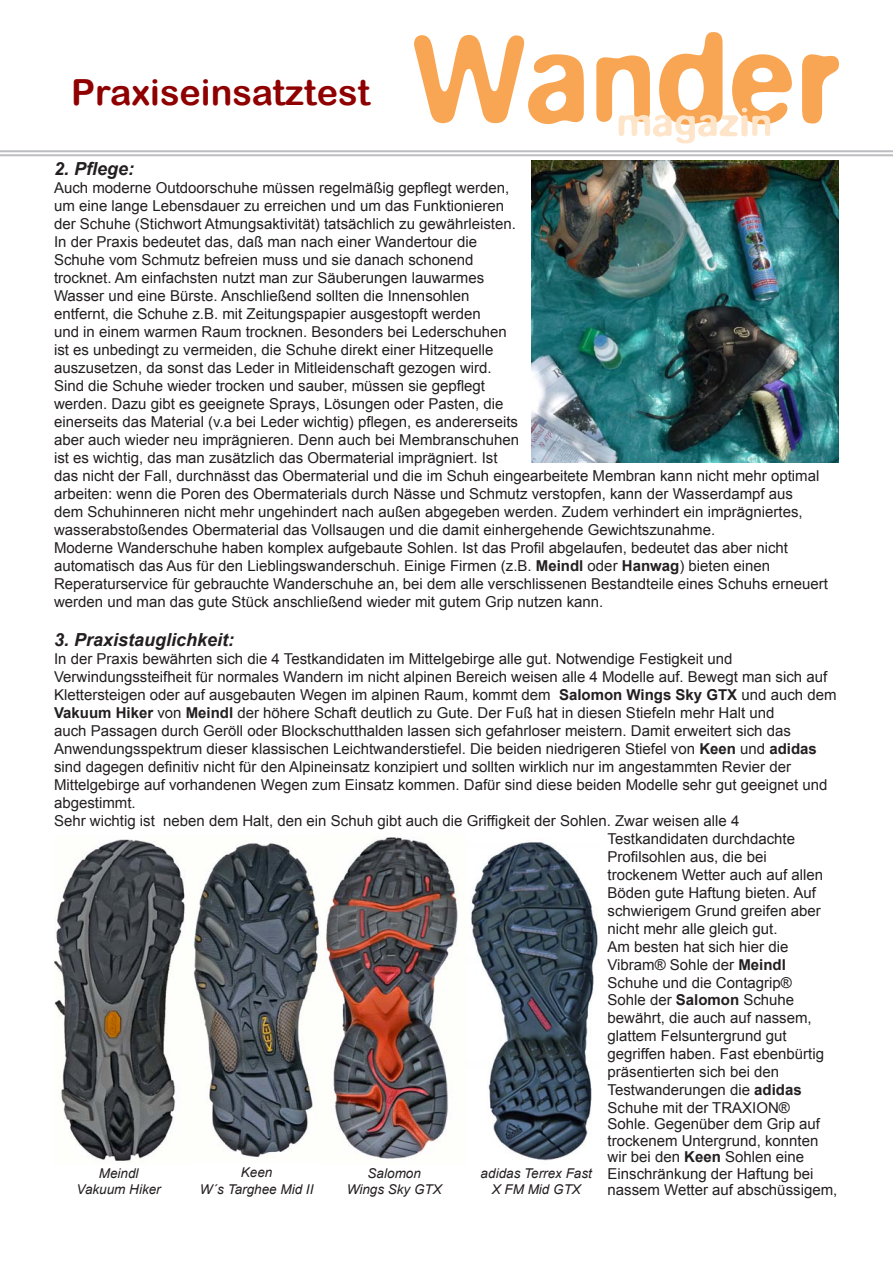
<style>
.page{position:relative;width:893px;height:1263px;background:#fff}
.page>*{position:absolute;margin:0;border:0;box-sizing:border-box;transform-origin:0 0}
.t1{font:36px "Arial Rounded MT Bold";color:#8f0000}
.t2{font:italic 700 18px "Arial";color:#231f20}
.t3{font:15px/18px "Arial";color:#231f20}
.t4{font:italic 13.5px/16.2px "Arial";color:#231f20;text-align:center}
.s1{font-weight:700}
</style>
<div class="page">
<hr style="left:0;top:150px;width:893px;height:2px;background:#bcbdc0">
<hr style="left:0;top:154px;width:893px;height:2px;background:#bcbdc0">
<svg style="left:414px;top:35px;width:170px;height:89px"></svg>
<svg style="left:802px;top:54px;width:37px;height:70px"></svg>
<svg style="left:596px;top:32px;width:196px;height:111px"></svg>
<img style="left:471px;top:842px;width:127px;height:319px">
<img style="left:54px;top:839px;width:267px;height:324px">
<img style="left:322px;top:837px;width:136px;height:322px">
<img style="left:532px;top:161px;width:307px;height:301px">
<h1 class="t1" style="left:71px;top:71px;width:301px">Praxiseinsatztest</h1>
<p class="t2" style="left:54px;top:157px;width:82px">2. Pflege:</p>
<p class="t3" style="left:54px;top:179px;width:463px">Auch moderne Outdoorschuhe müssen regelmäßig gepflegt werden, um eine lange Lebensdauer zu erreichen und um das Funktionieren der Schuhe (Stichwort Atmungsaktivität) tatsächlich zu gewährleisten.</p>
<p class="t3" style="left:54px;top:233px;width:454px">In der Praxis bedeutet das, daß man nach einer Wandertour die Schuhe vom Schmutz befreien muss und sie danach schonend trocknet. Am einfachsten nutzt man zur Säuberungen lauwarmes Wasser und eine Bürste. Anschließend sollten die Innensohlen entfernt, die Schuhe z.B. mit Zeitungspapier ausgestopft werden und in einem warmen Raum trocknen. Besonders bei Lederschuhen ist es unbedingt zu vermeiden, die Schuhe direkt einer Hitzequelle auszusetzen, da sonst das Leder in Mitleidenschaft gezogen wird.</p>
<p class="t3" style="left:54px;top:377px;width:767px">Sind die Schuhe wieder trocken und sauber, müssen sie gepflegt<br>werden. Dazu gibt es geeignete Sprays, Lösungen oder Pasten, die<br>einerseits das Material (v.a bei Leder wichtig) pflegen, es andererseits<br>aber auch wieder neu imprägnieren. Denn auch bei Membranschuhen<br>ist es wichtig, das man zusätzlich das Obermaterial imprägniert. Ist<br>das nicht der Fall, durchnässt das Obermaterial und die im Schuh eingearbeitete Membran kann nicht mehr optimal arbeiten: wenn die Poren des Obermaterials durch Nässe und Schmutz verstopfen, kann der Wasserdampf aus dem Schuhinneren nicht mehr ungehindert nach außen abgegeben werden. Zudem verhindert ein imprägniertes, wasserabstoßendes Obermaterial das Vollsaugen und die damit einhergehende Gewichtszunahme.</p>
<p class="t3" style="left:54px;top:539px;width:775px">Moderne Wanderschuhe haben komplex aufgebaute Sohlen. Ist das Profil abgelaufen, bedeutet das aber nicht automatisch das Aus für den Lieblingswanderschuh. Einige Firmen (z.B. <span class="s1">Meindl</span> oder <span class="s1">Hanwag</span>) bieten einen Reperaturservice für gebrauchte Wanderschuhe an, bei dem alle verschlissenen Bestandteile eines Schuhs erneuert werden und man das gute Stück anschließend wieder mit gutem Grip nutzen kann.</p>
<p class="t2" style="left:54px;top:628px;width:182px">3. Praxistauglichkeit:</p>
<p class="t3" style="left:54px;top:650px;width:784px">In der Praxis bewährten sich die 4 Testkandidaten im Mittelgebirge alle gut. Notwendige Festigkeit und<br>Verwindungssteifheit für normales Wandern im nicht alpinen Bereich weisen alle 4 Modelle auf. Bewegt man sich auf<br>Klettersteigen oder auf ausgebauten Wegen im alpinen Raum, kommt dem <span class="s1">Salomon Wings Sky GTX</span> und auch dem</p>
<p class="t3" style="left:54px;top:704px;width:775px"><span class="s1">Vakuum Hiker</span> von <span class="s1">Meindl</span> der höhere Schaft deutlich zu Gute. Der Fuß hat in diesen Stiefeln mehr Halt und<br>auch Passagen durch Geröll oder Blockschutthalden lassen sich gefahrloser meistern. Damit erweitert sich das Anwendungsspektrum dieser klassischen Leichtwanderstiefel. Die beiden niedrigeren Stiefel von <span class="s1">Keen</span> und <span class="s1">adidas </span>sind dagegen definitiv nicht für den Alpineinsatz konzipiert und sollten wirklich nur im angestammten Revier der Mittelgebirge auf vorhandenen Wegen zum Einsatz kommen. Dafür sind diese beiden Modelle sehr gut geeignet und abgestimmt.</p>
<p class="t3" style="left:607px;top:812px;width:217px;text-indent:-553px">Sehr wichtig ist neben dem Halt, den ein Schuh gibt auch die Griffigkeit der Sohlen. Zwar weisen alle 4<br>Testkandidaten durchdachte Profilsohlen aus, die bei trockenem Wetter auch auf allen Böden gute Haftung bieten. Auf schwierigem Grund greifen aber nicht mehr alle gleich gut.</p>
<p class="t3" style="left:607px;top:938px;width:186px">Am besten hat sich hier die<br>Vibram® Sohle der <span class="s1">Meindl<br></span>Schuhe und die Contagrip®</p>
<p class="t3" style="left:607px;top:991px;width:218px">Sohle der <span class="s1">Salomon</span> Schuhe bewährt, die auch auf nassem, glattem Felsuntergrund gut gegriffen haben. Fast ebenbürtig präsentierten sich bei den<br>Testwanderungen die <span class="s1">adidas<br></span>Schuhe mit der TRAXION®</p>
<p class="t3" style="left:607px;top:1116px;width:231px;line-height:16.5px">Sohle. Gegenüber dem Grip auf trockenem Untergrund, konnten wir bei den <span class="s1">Keen</span> Sohlen eine<br>Einschränkung der Haftung bei nassem Wetter auf abschüssigem,</p>
<p class="t4" style="left:241px;top:1165px;width:33px">Keen</p>
<p class="t4" style="left:200px;top:1181px;width:115px">W´s Targhee Mid II</p>
<p class="t4" style="left:76px;top:1165px;width:86px">Meindl<br>Vakuum Hiker</p>
<p class="t4" style="left:368px;top:1165px;width:55px">Salomon</p>
<p class="t4" style="left:481px;top:1165px;width:113px">adidas Terrex Fast<br>X FM Mid GTX</p>
<p class="t4" style="left:347px;top:1181px;width:97px">Wings Sky GTX</p>
</div>
